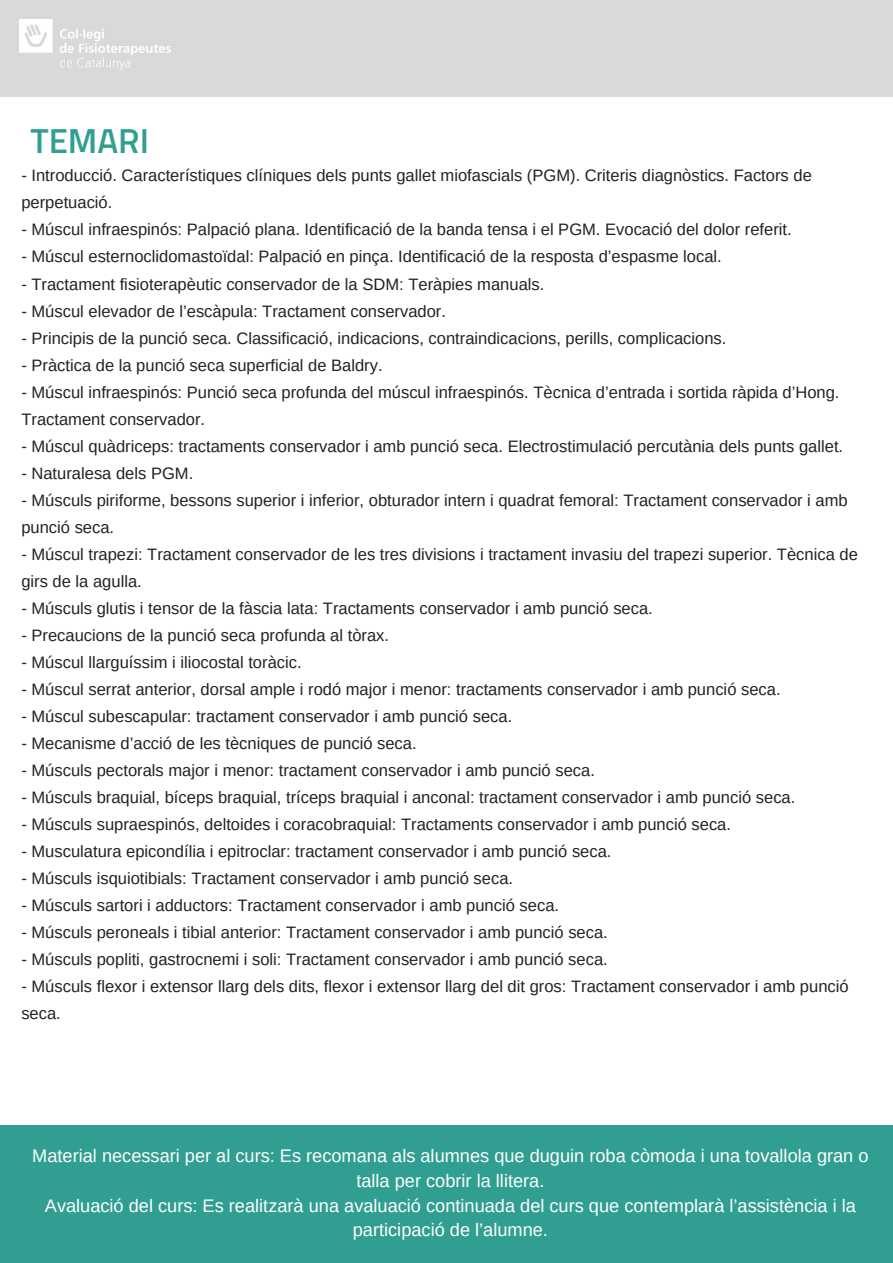
<style>
.page{position:relative;width:893px;height:1263px;background:#fff}
.page>*{position:absolute;margin:0;border:0;box-sizing:border-box;transform-origin:0 0}
.t1{font:600 34.8px "Titillium Web";color:#309f92}
.t2{font:18.15px/24.8px "Arimo";color:#fff;text-align:center}
.t3{font:16.5px/27px "Arimo";color:#222}
</style>
<div class="page">
<div style="left:0;top:0;width:893px;height:97px;background:#d9d9d9"></div>
<img style="left:19px;top:19px;width:151px;height:51px">
<div style="left:0;top:1125px;width:893px;height:138px;background:#309f92"></div>
<h1 class="t1" style="left:30px;top:114px;width:120px">TEMARI</h1>
<p class="t3" style="left:21px;top:162px;width:792px">- Introducció. Característiques clíniques dels punts gallet miofascials (PGM). Criteris diagnòstics. Factors de perpetuació.</p>
<p class="t3" style="left:21px;top:216px;width:772px">- Múscul infraespinós: Palpació plana. Identificació de la banda tensa i el PGM. Evocació del dolor referit.</p>
<p class="t3" style="left:21px;top:243px;width:702px">- Múscul esternoclidomastoïdal: Palpació en pinça. Identificació de la resposta d’espasme local.</p>
<p class="t3" style="left:21px;top:270px;width:524px">- Tractament fisioterapèutic conservador de la SDM: Teràpies manuals.</p>
<p class="t3" style="left:21px;top:297px;width:426px">- Múscul elevador de l’escàpula: Tractament conservador.</p>
<p class="t3" style="left:21px;top:324px;width:706px">- Principis de la punció seca. Classificació, indicacions, contraindicacions, perills, complicacions.</p>
<p class="t3" style="left:21px;top:351px;width:363px">- Pràctica de la punció seca superficial de Baldry.</p>
<p class="t3" style="left:21px;top:378px;width:820px">- Múscul infraespinós: Punció seca profunda del múscul infraespinós. Tècnica d’entrada i sortida ràpida d’Hong.<br>Tractament conservador.</p>
<p class="t3" style="left:21px;top:432px;width:823px">- Múscul quàdriceps: tractaments conservador i amb punció seca. Electrostimulació percutània dels punts gallet.</p>
<p class="t3" style="left:21px;top:459px;width:173px">- Naturalesa dels PGM.</p>
<p class="t3" style="left:21px;top:486px;width:828px">- Músculs piriforme, bessons superior i inferior, obturador intern i quadrat femoral: Tractament conservador i amb punció seca.</p>
<p class="t3" style="left:21px;top:540px;width:838px">- Múscul trapezi: Tractament conservador de les tres divisions i tractament invasiu del trapezi superior. Tècnica de girs de la agulla.</p>
<p class="t3" style="left:21px;top:595px;width:633px">- Músculs glutis i tensor de la fàscia lata: Tractaments conservador i amb punció seca.</p>
<p class="t3" style="left:21px;top:622px;width:369px">- Precaucions de la punció seca profunda al tòrax.</p>
<p class="t3" style="left:21px;top:649px;width:282px">- Múscul llarguíssim i iliocostal toràcic.</p>
<p class="t3" style="left:21px;top:676px;width:761px">- Múscul serrat anterior, dorsal ample i rodó major i menor: tractaments conservador i amb punció seca.</p>
<p class="t3" style="left:21px;top:703px;width:492px">- Múscul subescapular: tractament conservador i amb punció seca.</p>
<p class="t3" style="left:21px;top:730px;width:397px">- Mecanisme d’acció de les tècniques de punció seca.</p>
<p class="t3" style="left:21px;top:757px;width:575px">- Músculs pectorals major i menor: tractament conservador i amb punció seca.</p>
<p class="t3" style="left:21px;top:784px;width:775px">- Músculs braquial, bíceps braquial, tríceps braquial i anconal: tractament conservador i amb punció seca.</p>
<p class="t3" style="left:21px;top:811px;width:711px">- Músculs supraespinós, deltoides i coracobraquial: Tractaments conservador i amb punció seca.</p>
<p class="t3" style="left:21px;top:838px;width:592px">- Musculatura epicondília i epitroclar: tractament conservador i amb punció seca.</p>
<p class="t3" style="left:21px;top:865px;width:493px">- Músculs isquiotibials: Tractament conservador i amb punció seca.</p>
<p class="t3" style="left:21px;top:892px;width:539px">- Músculs sartori i adductors: Tractament conservador i amb punció seca.</p>
<p class="t3" style="left:21px;top:919px;width:588px">- Músculs peroneals i tibial anterior: Tractament conservador i amb punció seca.</p>
<p class="t3" style="left:21px;top:946px;width:588px">- Músculs popliti, gastrocnemi i soli: Tractament conservador i amb punció seca.</p>
<p class="t3" style="left:21px;top:973px;width:829px">- Músculs flexor i extensor llarg dels dits, flexor i extensor llarg del dit gros: Tractament conservador i amb punció seca.</p>
<p class="t2" style="left:32px;top:1143px;width:838px">Material necessari per al curs: Es recomana als alumnes que duguin roba còmoda i una tovallola gran o talla per cobrir la llitera.<br>Avaluació del curs: Es realitzarà una avaluació continuada del curs que contemplarà l’assistència i la participació de l’alumne.</p>
</div>
